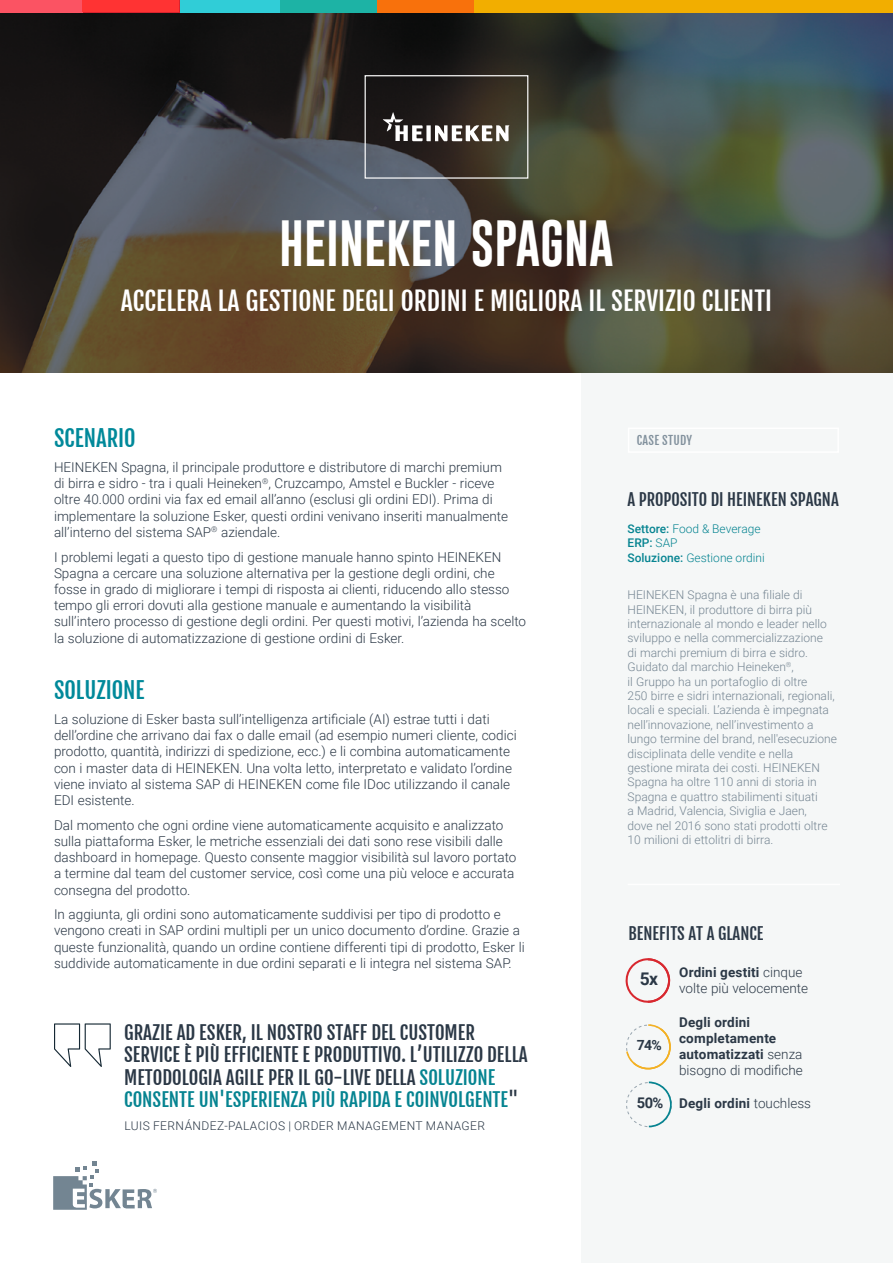
<style>
.page{position:relative;width:893px;height:1263px;background:#fff}
.page>*{position:absolute;margin:0;border:0;box-sizing:border-box;transform-origin:0 0}
.t1{font:47.7px "Gobold";color:#fff}
.t2{font:25.5px "Fjalla One";color:#fff}
.t3{font:22.35px "Fjalla One";color:#00899a}
.t4{font:18.75px/22.5px "Fjalla One";color:#2b3846}
.t5{font:700 17.4px "Roboto";color:#2b3846}
.t6{font:16.5px "Fjalla One";color:#2b3846}
.t7{font:700 14.7px "Roboto";color:#2b3846}
.t8{font:700 13.95px "Roboto";color:#2b3846}
.t9{font:300 13.5px/16.2px "Roboto";color:#2b3846}
.t10{font:700 13.5px/16.2px "Roboto";letter-spacing:.01em;color:#2b3846}
.t11{font:300 12px/14.4px "Roboto";color:#758592}
.t12{font:300 12px/14.4px "Roboto";color:#068491}
.t13{font:300 12px "Roboto";letter-spacing:.035em;color:#2b3846}
.t14{font:12px "Fjalla One";letter-spacing:.02em;color:#82919d}
.s1{color:#068491}
.s2{font-weight:500}
.s3{font-weight:700}
.s4{font-weight:300}
</style>
<div class="page">
<div style="left:581px;top:353px;width:312px;height:910px;background:#f5f7f7"></div>
<img style="left:0;top:12px;width:893px;height:360px">
<div style="left:365px;top:75px;width:163px;height:104px;border:1px solid #fff"></div>
<svg style="left:383px;top:112px;width:126px;height:29px"></svg>
<hr style="left:628px;top:884px;width:212px;height:1px;background:#fefefe">
<svg style="left:625px;top:958px;width:46px;height:45px"></svg>
<svg style="left:53px;top:1161px;width:104px;height:49px"></svg>
<div style="left:0;top:0;width:83px;height:12px;background:#fb5363"></div>
<svg style="left:83px;top:0;width:97px;height:12px"></svg>
<div style="left:180px;top:0;width:100px;height:12px;background:#30cdd7"></div>
<div style="left:280px;top:0;width:97px;height:12px;background:#1db3a5"></div>
<div style="left:377px;top:0;width:97px;height:12px;background:#f8710c"></div>
<div style="left:474px;top:0;width:419px;height:12px;background:#f2ae00"></div>
<div style="left:82px;top:0;width:97px;height:11px;background:#f33"></div>
<svg style="left:626px;top:1024px;width:45px;height:46px"></svg>
<svg style="left:626px;top:1081px;width:46px;height:47px"></svg>
<svg style="left:54px;top:1023px;width:57px;height:44px"></svg>
<h1 class="t1" style="left:279px;top:213px;width:336px">HEINEKEN SPAGNA</h1>
<h2 class="t2" style="left:121px;top:286px;width:652px">ACCELERA LA GESTIONE DEGLI ORDINI E MIGLIORA IL SERVIZIO CLIENTI</h2>
<h3 class="t3" style="left:54px;top:425px;width:83px">SCENARIO</h3>
<p class="t9" style="left:54px;top:459px;width:456px">HEINEKEN Spagna, il principale produttore e distributore di marchi premium di birra e sidro - tra i quali Heineken<sup>®</sup>, Cruzcampo, Amstel e Buckler - riceve oltre 40.000 ordini via fax ed email all’anno (esclusi gli ordini EDI). Prima di implementare la soluzione Esker, questi ordini venivano inseriti manualmente all’interno del sistema SAP<sup>®</sup> aziendale.</p>
<p class="t9" style="left:54px;top:548px;width:474px">I problemi legati a questo tipo di gestione manuale hanno spinto HEINEKEN Spagna a cercare una soluzione alternativa per la gestione degli ordini, che fosse in grado di migliorare i tempi di risposta ai clienti, riducendo allo stesso tempo gli errori dovuti alla gestione manuale e aumentando la visibilità sull’intero processo di gestione degli ordini. Per questi motivi, l’azienda ha scelto la soluzione di automatizzazione di gestione ordini di Esker.</p>
<h3 class="t3" style="left:54px;top:677px;width:92px">SOLUZIONE</h3>
<p class="t9" style="left:54px;top:710px;width:464px">La soluzione di Esker basta sull’intelligenza artificiale (AI) estrae tutti i dati dell’ordine che arrivano dai fax o dalle email (ad esempio numeri cliente, codici prodotto, quantità, indirizzi di spedizione, ecc.) e li combina automaticamente con i master data di HEINEKEN. Una volta letto, interpretato e validato l’ordine viene inviato al sistema SAP di HEINEKEN come file IDoc utilizzando il canale EDI esistente.</p>
<p class="t9" style="left:54px;top:816px;width:464px">Dal momento che ogni ordine viene automaticamente acquisito e analizzato sulla piattaforma Esker, le metriche essenziali dei dati sono rese visibili dalle dashboard in homepage. Questo consente maggior visibilità sul lavoro portato a termine dal team del customer service, così come una più veloce e accurata consegna del prodotto.</p>
<p class="t9" style="left:54px;top:906px;width:472px">In aggiunta, gli ordini sono automaticamente suddivisi per tipo di prodotto e vengono creati in SAP ordini multipli per un unico documento d’ordine. Grazie a queste funzionalità, quando un ordine contiene differenti tipi di prodotto, Esker li suddivide automaticamente in due ordini separati e li integra nel sistema SAP.</p>
<h3 class="t4" style="left:124px;top:1021px;width:405px">GRAZIE AD ESKER, IL NOSTRO STAFF DEL CUSTOMER SERVICE È PIÙ EFFICIENTE E PRODUTTIVO. L’UTILIZZO DELLA METODOLOGIA AGILE PER IL GO-LIVE DELLA <span class="s1">SOLUZIONE CONSENTE UN'ESPERIENZA PIÙ RAPIDA E COINVOLGENTE</span>"</h3>
<p class="t13" style="left:124px;top:1117px;width:362px">LUIS FERNÁNDEZ-PALACIOS | ORDER MANAGEMENT MANAGER</p>
<p class="t14" style="left:637px;top:433px;width:57px">CASE STUDY</p>
<p class="t6" style="left:628px;top:489px;width:213px">A PROPOSITO DI HEINEKEN SPAGNA</p>
<p class="t12" style="left:628px;top:521px;width:139px"><span class="s2">Settore:</span> Food &amp; Beverage<br><span class="s2">ERP:</span> SAP<br><span class="s2">Soluzione:</span> Gestione ordini</p>
<p class="t11" style="left:628px;top:587px;width:211px">HEINEKEN Spagna è una filiale di HEINEKEN, il produttore di birra più internazionale al mondo e leader nello sviluppo e nella commercializzazione<br>di marchi premium di birra e sidro.<br>Guidato dal marchio Heineken<sup>®</sup>,<br>il Gruppo ha un portafoglio di oltre<br>250 birre e sidri internazionali, regionali, locali e speciali. L’azienda è impegnata nell’innovazione, nell’investimento a lungo termine del brand, nell'esecuzione disciplinata delle vendite e nella gestione mirata dei costi. HEINEKEN Spagna ha oltre 110 anni di storia in Spagna e quattro stabilimenti situati<br>a Madrid, Valencia, Siviglia e Jaen,<br>dove nel 2016 sono stati prodotti oltre 10 milioni di ettolitri di birra.</p>
<p class="t6" style="left:628px;top:923px;width:137px">BENEFITS AT A GLANCE</p>
<p class="t9" style="left:679px;top:964px;width:130px"><span class="s3">Ordini gestiti</span> cinque volte più velocemente</p>
<p class="t10" style="left:679px;top:1013px;width:125px">Degli ordini completamente automatizzati <span class="s4">senza bisogno di modifiche</span></p>
<p class="t10" style="left:679px;top:1095px;width:133px">Degli ordini <span class="s4">touchless</span></p>
<p class="t5" style="left:640px;top:966px;width:20px">5x</p>
<p class="t8" style="left:637px;top:1035px;width:27px">74%</p>
<p class="t7" style="left:637px;top:1092px;width:28px">50%</p>
</div>
